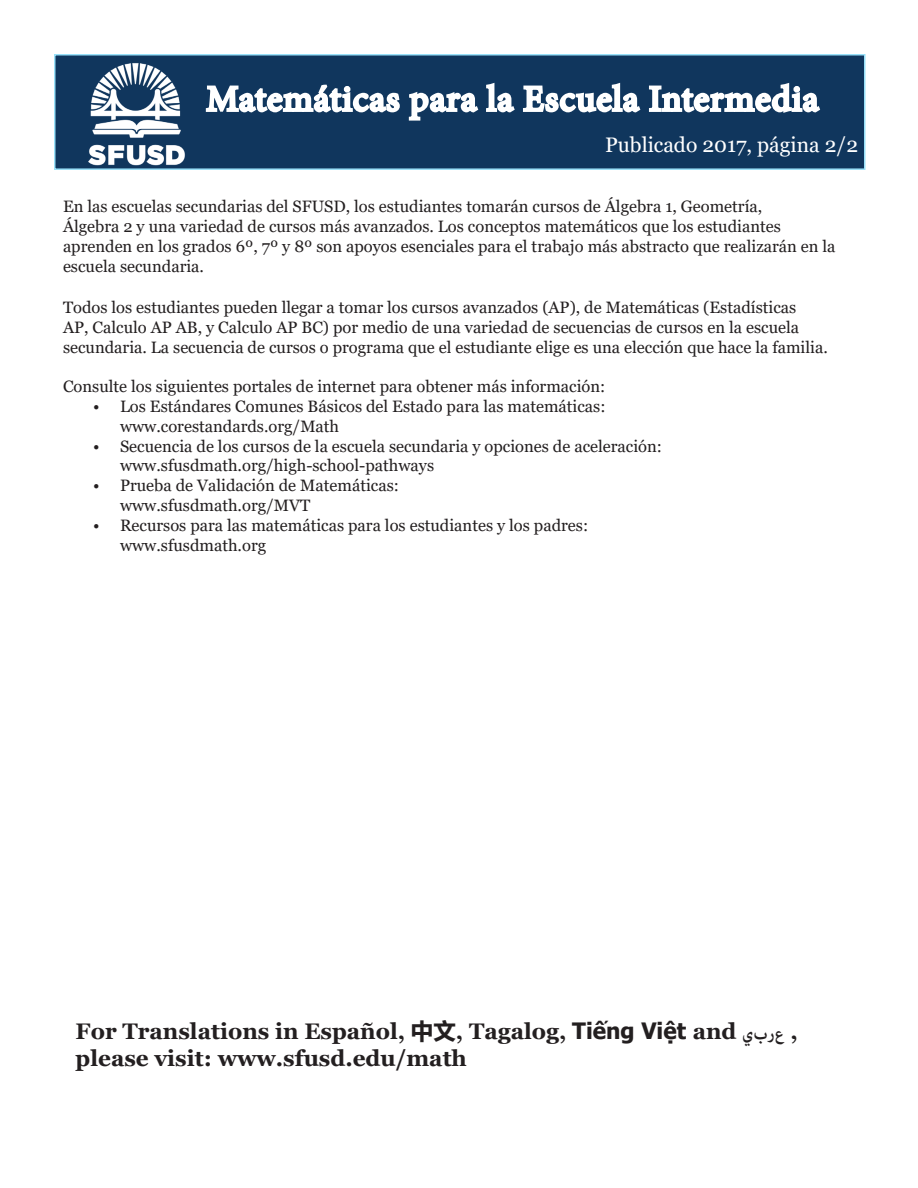
<style>
.page{position:relative;width:918px;height:1188px;background:#fff}
.page>*{position:absolute;margin:0;border:0;box-sizing:border-box;transform-origin:0 0}
.t1{font:700 22.5px "Georgia";color:#231f20}
.t2{font:21px "Georgia";color:#fff}
.t3{font:16.5px/19.8px "Georgia";color:#231f20}
.s1{font-family:"Microsoft Ya Hei"}
.s2{font-family:"Tahoma"}
.s3{font-family:"Adobe Arabic"}
</style>
<div class="page">
<div style="left:54px;top:54px;width:812px;height:116px;background:#10365d;border:2px solid #99e1f9"></div>
<svg style="left:204px;top:54px;width:197px;height:116px"></svg>
<svg style="left:408px;top:82px;width:413px;height:39px"></svg>
<img style="left:88px;top:63px;width:97px;height:103px">
<p class="t2" style="left:605px;top:132px;width:255px">Publicado 2017, página 2/2</p>
<p class="t3" style="left:63px;top:197px;width:701px">En las escuelas secundarias del SFUSD, los estudiantes tomarán cursos de Álgebra 1, Geometría,</p>
<p class="t3" style="left:63px;top:217px;width:774px">Álgebra 2 y una variedad de cursos más avanzados. Los conceptos matemáticos que los estudiantes aprenden en los grados 6º, 7º y 8º son apoyos esenciales para el trabajo más abstracto que realizarán en la escuela secundaria.</p>
<p class="t3" style="left:63px;top:298px;width:735px">Todos los estudiantes pueden llegar a tomar los cursos avanzados (AP), de Matemáticas (Estadísticas</p>
<p class="t3" style="left:63px;top:318px;width:766px">AP, Calculo AP AB, y Calculo AP BC) por medio de una variedad de secuencias de cursos en la escuela secundaria. La secuencia de cursos o programa que el estudiante elige es una elección que hace la familia.</p>
<p class="t3" style="left:63px;top:377px;width:544px">Consulte los siguientes portales de internet para obtener más información:</p>
<p class="t3" style="left:120px;top:397px;width:487px;text-indent:-27px">• Los Estándares Comunes Básicos del Estado para las matemáticas: www.corestandards.org/Math</p>
<p class="t3" style="left:120px;top:436px;width:544px;text-indent:-27px">• Secuencia de los cursos de la escuela secundaria y opciones de aceleración: www.sfusdmath.org/high-school-pathways</p>
<p class="t3" style="left:120px;top:476px;width:281px;text-indent:-27px">• Prueba de Validación de Matemáticas: www.sfusdmath.org/MVT</p>
<p class="t3" style="left:120px;top:516px;width:470px;text-indent:-27px">• Recursos para las matemáticas para los estudiantes y los padres: www.sfusdmath.org</p>
<p class="t1" style="left:76px;top:1016px;width:724px">For Translations in Español, <span class="s1">中文</span>, Tagalog, <span class="s2">Tiếng Việt</span> and <span class="s3">بي عر</span> ,</p>
<p class="t1" style="left:76px;top:1043px;width:393px">please visit: www.sfusd.edu/math</p>
</div>
